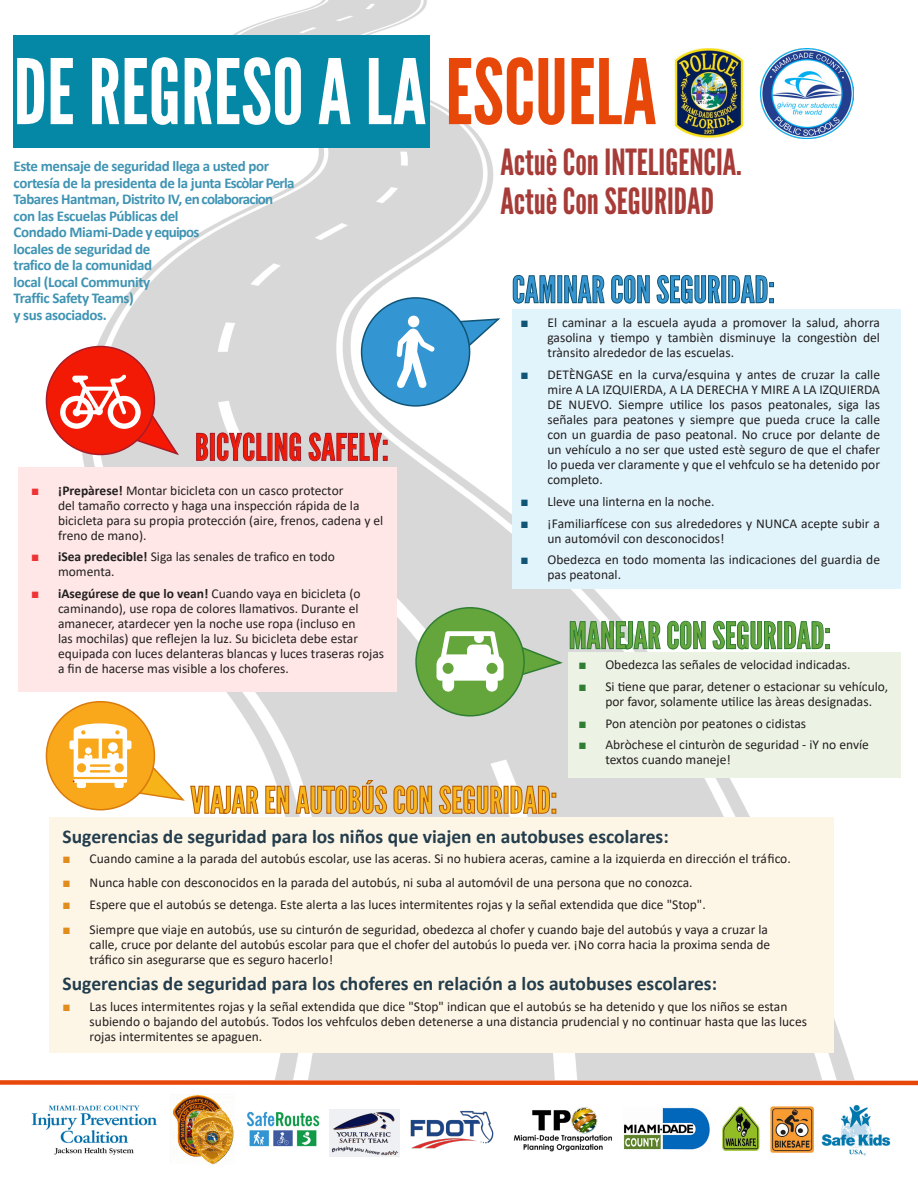
<style>
.page{position:relative;width:918px;height:1188px;background:#fff}
.page>*{position:absolute;margin:0;border:0;box-sizing:border-box;transform-origin:0 0}
.t1{font:90px "League Gothic";color:#fff}
.t2{font:36.75px "League Gothic";color:#f7b418}
.t3{font:36.75px "League Gothic";color:#3395d2}
.t4{font:36.75px "League Gothic";color:#64a63b}
.t5{font:36.75px "League Gothic";letter-spacing:.01em;color:#f21a05}
.t6{font:36px "League Gothic";color:#a73b37}
.t7{font:700 19.5px "Calibri";color:#233d4d}
.t8{font:700 15px/16.5px "Calibri";letter-spacing:-.025em;color:#4094b3}
.t9{font:13.5px/15px "Calibri";color:#231f20}
.s1{color:#e8470a}
.s2{font-family:"Microsoft Ya Hei";color:#ee3436}
.s3{font-weight:700}
.s4{font-family:"Microsoft Ya Hei";color:#105576}
.s5{font-family:"Microsoft Ya Hei";color:#307e33}
.s6{font-family:"Microsoft Ya Hei";color:#e08d1d}
</style>
<div class="page">
<img style="left:31px;top:0;width:823px;height:1078px">
<div style="left:512px;top:309px;width:389px;height:280px;background:#e1f4fc"></div>
<div style="left:14px;top:36px;width:416px;height:112px;background:#0588a6"></div>
<svg style="left:513px;top:275px;width:42px;height:28px"></svg>
<svg style="left:564px;top:275px;width:41px;height:28px"></svg>
<svg style="left:611px;top:275px;width:39px;height:28px"></svg>
<svg style="left:657px;top:275px;width:63px;height:28px"></svg>
<div style="left:722px;top:276px;width:4px;height:27px;border:1px solid #105576"></div>
<svg style="left:728px;top:275px;width:46px;height:28px"></svg>
<div style="left:19px;top:467px;width:378px;height:224px;background:#fee7e6"></div>
<svg style="left:196px;top:433px;width:12px;height:28px"></svg>
<div style="left:210px;top:433px;width:5px;height:28px;border:1px solid #a61c29"></div>
<svg style="left:217px;top:433px;width:49px;height:28px"></svg>
<svg style="left:275px;top:433px;width:26px;height:28px"></svg>
<svg style="left:309px;top:433px;width:78px;height:28px;background:#cba8ab"></svg>
<div style="left:569px;top:652px;width:332px;height:126px;background:#ecf3e5"></div>
<svg style="left:667px;top:621px;width:39px;height:28px"></svg>
<svg style="left:713px;top:621px;width:63px;height:28px"></svg>
<div style="left:778px;top:621px;width:4px;height:28px;border:1px solid #307e33"></div>
<svg style="left:784px;top:621px;width:46px;height:28px"></svg>
<div style="left:49px;top:818px;width:785px;height:235px;background:#fdf5e5"></div>
<svg style="left:210px;top:786px;width:48px;height:28px"></svg>
<svg style="left:265px;top:786px;width:24px;height:28px"></svg>
<svg style="left:296px;top:780px;width:91px;height:34px;background:#d2bca6"></svg>
<svg style="left:394px;top:786px;width:38px;height:28px"></svg>
<svg style="left:439px;top:786px;width:63px;height:28px;background:#cdb197"></svg>
<svg style="left:511px;top:786px;width:45px;height:28px"></svg>
<svg style="left:0;top:1078px;width:918px;height:8px"></svg>
<svg style="left:458px;top:317px;width:45px;height:40px"></svg>
<div style="left:362px;top:298px;width:108px;height:108px;background:#3395d2;border-radius:50%"></div>
<div style="left:361px;top:297px;width:109px;height:110px;border:2px solid #105576;border-radius:50%"></div>
<svg style="left:397px;top:316px;width:37px;height:72px"></svg>
<div style="left:46px;top:346px;width:108px;height:108px;background:#f21a05;border-radius:50%"></div>
<svg style="left:60px;top:375px;width:121px;height:82px"></svg>
<div style="left:416px;top:608px;width:108px;height:108px;background:#64a63b;border-radius:50%"></div>
<svg style="left:437px;top:621px;width:224px;height:71px"></svg>
<div style="left:46px;top:702px;width:108px;height:108px;background:#f9a71b;border-radius:50%"></div>
<svg style="left:69px;top:723px;width:134px;height:91px"></svg>
<img style="left:31px;top:1105px;width:126px;height:50px">
<img style="left:172px;top:1094px;width:63px;height:71px">
<img style="left:821px;top:1104px;width:69px;height:52px">
<img style="left:246px;top:1111px;width:74px;height:36px">
<img style="left:410px;top:1110px;width:84px;height:39px">
<img style="left:623px;top:1108px;width:87px;height:42px">
<img style="left:770px;top:1107px;width:44px;height:45px">
<img style="left:722px;top:1107px;width:38px;height:44px">
<img style="left:513px;top:1107px;width:99px;height:45px">
<img style="left:330px;top:1109px;width:69px;height:47px">
<img style="left:760px;top:49px;width:93px;height:89px">
<img style="left:668px;top:48px;width:90px;height:96px">
<p class="t1" style="left:14px;top:38px;width:645px">DE REGRESO A LA <span class="s1">ESCUELA</span></p>
<p class="t8" style="left:14px;top:158px;width:282px">Este mensaje de seguridad llega a usted por cortesía de la presidenta de la junta Escòlar Perla<br>Tabares Hantman, Distrito IV, en colaboracion</p>
<p class="t8" style="left:14px;top:207px;width:167px">con las Escuelas Públicas del</p>
<p class="t8" style="left:14px;top:224px;width:188px">Condado Miami-Dade y equipos</p>
<p class="t8" style="left:14px;top:240px;width:138px">locales de seguridad de</p>
<p class="t8" style="left:14px;top:257px;width:140px">trafico de la comunidad</p>
<p class="t8" style="left:14px;top:273px;width:138px">local (Local Community</p>
<p class="t8" style="left:14px;top:290px;width:122px">Traffic Safety Teams)</p>
<p class="t8" style="left:14px;top:306px;width:95px">y sus asociados.</p>
<p class="t5" style="left:195px;top:425px;width:195px">BICYCLING SAFELY:</p>
<p class="t9" style="left:58px;top:482px;width:327px;text-indent:-27px"><span class="s2">■</span> <span class="s3">¡Prepàrese!</span> Montar bicicleta con un casco protector<br>del tamaño correcto y haga una inspección rápida de la bicicleta para su propia protección (aire, frenos, cadena y el freno de mano).</p>
<p class="t9" style="left:58px;top:549px;width:278px;text-indent:-27px"><span class="s2">■</span> <span class="s3">iSea predecible!</span> Siga las senales de trafico en todo momenta.</p>
<p class="t9" style="left:58px;top:586px;width:328px;text-indent:-27px"><span class="s2">■</span> <span class="s3">iAsegúrese de que lo vean!</span> Cuando vaya en bicicleta (o caminando), use ropa de colores llamativos. Durante el amanecer, atardecer yen la noche use ropa (incluso en<br>las mochilas) que reflejen la luz. Su bicicleta debe estar equipada con luces delanteras blancas y luces traseras rojas a fin de hacerse mas visible a los choferes.</p>
<p class="t6" style="left:500px;top:140px;width:243px">Actuè Con INTELIGENCIA.</p>
<p class="t6" style="left:500px;top:179px;width:215px">Actuè Con SEGURIDAD</p>
<p class="t3" style="left:512px;top:268px;width:264px">CAMINAR CON SEGURIDAD:</p>
<p class="t9" style="left:548px;top:315px;width:334px;text-align:justify;text-indent:-27px"><span class="s4">■</span> El caminar a la escuela ayuda a promover la salud, ahorra gasolina y tiempo y tambièn disminuye la congestiòn del trànsito alrededor de las escuelas.</p>
<p class="t9" style="left:548px;top:367px;width:334px;text-align:justify;text-indent:-27px"><span class="s4">■</span> DETÈNGASE en la curva/esquina y antes de cruzar la calle mire A LA IZQUIERDA, A LA DERECHA Y MIRE A LA IZQUIERDA DE NUEVO. Siempre utilice los pasos peatonales, siga las señales para peatones y siempre que pueda cruce la calle con un guardia de paso peatonal. No cruce por delante de un vehículo a no ser que usted estè seguro de que el chafer lo pueda ver claramente y que el vehfculo se ha detenido por completo.</p>
<p class="t9" style="left:521px;top:493px;width:196px"><span class="s4">■</span> Lleve una linterna en la noche.</p>
<p class="t9" style="left:548px;top:515px;width:334px;text-indent:-27px"><span class="s4">■</span> ¡Familiarfícese con sus alrededores y NUNCA acepte subir a un automóvil con desconocidos!</p>
<p class="t9" style="left:548px;top:552px;width:334px;text-indent:-27px"><span class="s4">■</span> Obedezca en todo momenta las indicaciones del guardia de pas peatonal.</p>
<p class="t4" style="left:569px;top:614px;width:264px">MANEJAR CON SEGURIDAD:</p>
<p class="t9" style="left:578px;top:657px;width:274px"><span class="s5">■</span> Obedezca las señales de velocidad indicadas.</p>
<p class="t9" style="left:605px;top:679px;width:284px;text-indent:-27px"><span class="s5">■</span> Si tiene que parar, detener o estacionar su vehículo, por favor, solamente utilice las àreas designadas.</p>
<p class="t9" style="left:578px;top:715px;width:229px"><span class="s5">■</span> Pon atenciòn por peatones o cidistas</p>
<p class="t9" style="left:605px;top:737px;width:265px;text-indent:-27px"><span class="s5">■</span> Abròchese el cinturòn de seguridad - iY no envíe textos cuando maneje!</p>
<p class="t2" style="left:190px;top:778px;width:368px">VIAJAR EN AUTOBÚS CON SEGURIDAD:</p>
<p class="t9" style="left:63px;top:850px;width:730px"><span class="s6">■</span> Cuando camine a la parada del autobús escolar, use las aceras. Si no hubiera aceras, camine a la izquierda en dirección el tráfico.</p>
<p class="t9" style="left:63px;top:875px;width:631px"><span class="s6">■</span> Nunca hable con desconocidos en la parada del autobús, ni suba al automóvil de una persona que no conozca.</p>
<p class="t9" style="left:63px;top:897px;width:645px"><span class="s6">■</span> Espere que el autobús se detenga. Este alerta a las luces intermitentes rojas y la señal extendida que dice "Stop".</p>
<p class="t9" style="left:90px;top:921px;width:682px;text-indent:-27px"><span class="s6">■</span> Siempre que viaje en autobús, use su cinturón de seguridad, obedezca al chofer y cuando baje del autobús y vaya a cruzar la calle, cruce por delante del autobús escolar para que el chofer del autobús lo pueda ver. ¡No corra hacia la proxima senda de tráfico sin asegurarse que es seguro hacerlo!</p>
<p class="t7" style="left:63px;top:823px;width:608px">Sugerencias de seguridad para los niños que viajen en autobuses escolares:</p>
<p class="t7" style="left:63px;top:969px;width:656px">Sugerencias de seguridad para los choferes en relación a los autobuses escolares:</p>
<p class="t9" style="left:90px;top:998px;width:719px;text-indent:-27px"><span class="s6">■</span> Las luces intermitentes rojas y la señal extendida que dice "Stop" indican que el autobús se ha detenido y que los niños se estan subiendo o bajando del autobús. Todos los vehfculos deben detenerse a una distancia prudencial y no continuar hasta que las luces rojas intermitentes se apaguen.</p>
</div>
